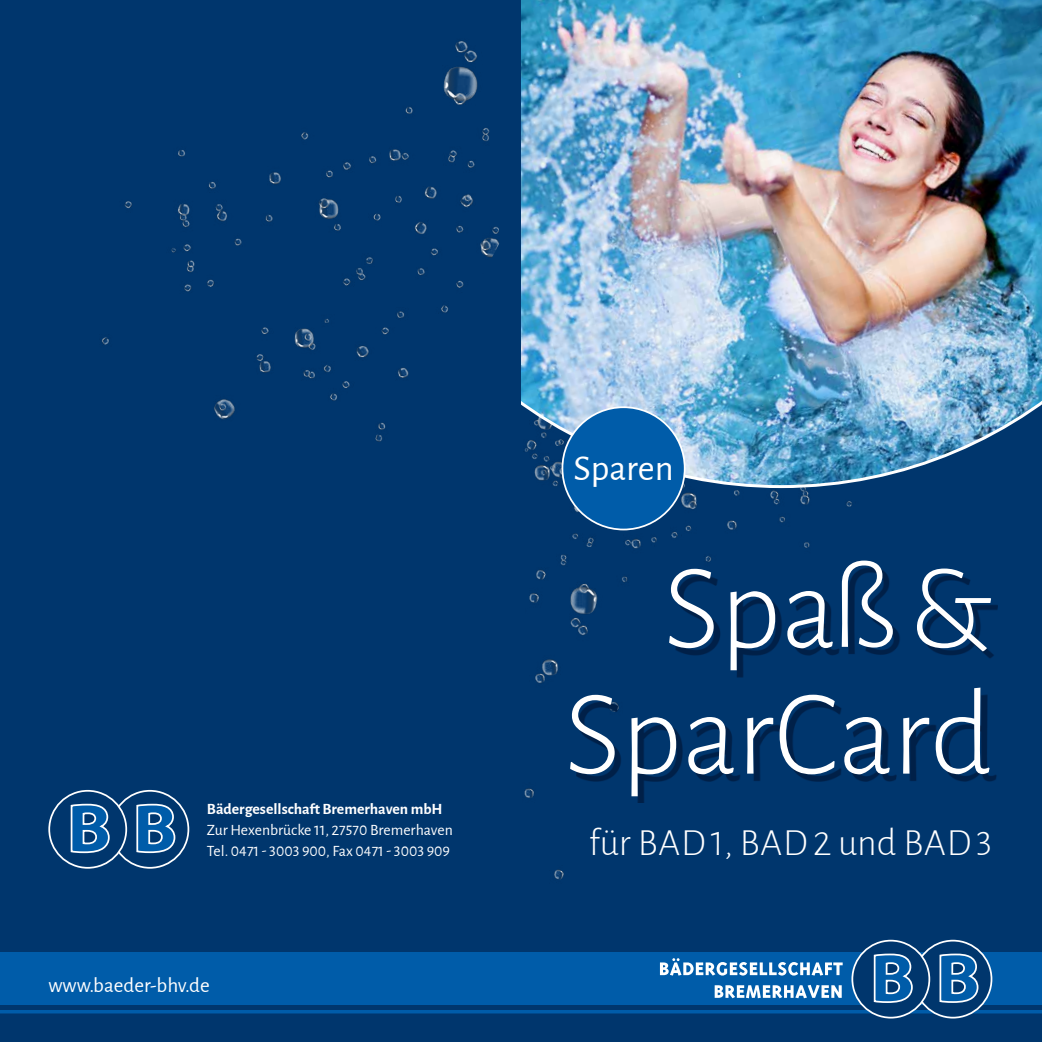
<style>
.page{position:relative;width:1042px;height:1042px;background:#fff}
.page>*{position:absolute;margin:0;border:0;box-sizing:border-box;transform-origin:0 0}
.t1{font:300 122.5px/126px "Alegreya Sans";color:#fff;text-align:right}
.t2{font:300 38.5px "Alegreya Sans";letter-spacing:.02em;color:#fff}
.t3{font:36.75px "Alegreya Sans";color:#fff}
.t4{font:21px "Alegreya Sans";color:#fff}
.t5{font:15.75px/21px "Alegreya Sans";color:#fff}
.t6{font:700 15.75px "Alegreya Sans";color:#fff}
</style>
<div class="page">
<div style="left:506px;top:0;width:536px;height:1042px;background:#00366d"></div>
<img style="left:524px;top:488px;width:328px;height:392px">
<img style="left:521px;top:0;width:521px;height:488px">
<div style="left:0;top:0;width:521px;height:1042px;background:#00366d"></div>
<hr style="left:0;top:1010px;width:1042px;height:3px;background:#005ca9">
<div style="left:0;top:952px;width:1042px;height:53px;background:#005ca9"></div>
<div style="left:562px;top:407px;width:123px;height:122px;background:#005ca9;border-radius:50%"></div>
<div style="left:561px;top:406px;width:124px;height:124px;border:2px solid #fff;border-radius:50%"></div>
<svg style="left:577px;top:567px;width:421px;height:236px"></svg>
<svg style="left:842px;top:560px;width:51px;height:87px"></svg>
<img style="left:102px;top:41px;width:397px;height:401px">
<div style="left:913px;top:940px;width:79px;height:78px;background:#00366d;border:2px solid #fff;border-radius:50%"></div>
<svg style="left:939px;top:952px;width:40px;height:51px"></svg>
<div style="left:851px;top:940px;width:79px;height:78px;background:#00366d;border:2px solid #fff;border-radius:50%"></div>
<svg style="left:873px;top:953px;width:40px;height:50px"></svg>
<svg style="left:714px;top:985px;width:128px;height:13px"></svg>
<svg style="left:660px;top:958px;width:182px;height:17px"></svg>
<div style="left:110px;top:790px;width:79px;height:78px;background:#00366d;border:2px solid #fff;border-radius:50%"></div>
<svg style="left:136px;top:803px;width:40px;height:51px"></svg>
<div style="left:48px;top:790px;width:79px;height:78px;background:#00366d;border:2px solid #fff;border-radius:50%"></div>
<svg style="left:70px;top:803px;width:40px;height:51px"></svg>
<p class="t6" style="left:207px;top:798px;width:237px">Bädergesellschaft Bremerhaven mbH</p>
<p class="t5" style="left:207px;top:819px;width:247px">Zur Hexenbrücke 11, 27570 Bremerhaven<br>Tel. 0471 - 3003 900, Fax 0471 - 3003 909</p>
<h3 class="t4" style="left:48px;top:970px;width:163px">www.baeder-bhv.de</h3>
<h3 class="t3" style="left:573px;top:443px;width:102px">Sparen</h3>
<h1 class="t1" style="left:564px;top:540px;width:430px">Spa &amp;<br>SparCard</h1>
<h2 class="t2" style="left:589px;top:817px;width:405px">für BAD 1, BAD 2 und BAD 3</h2>
</div>
